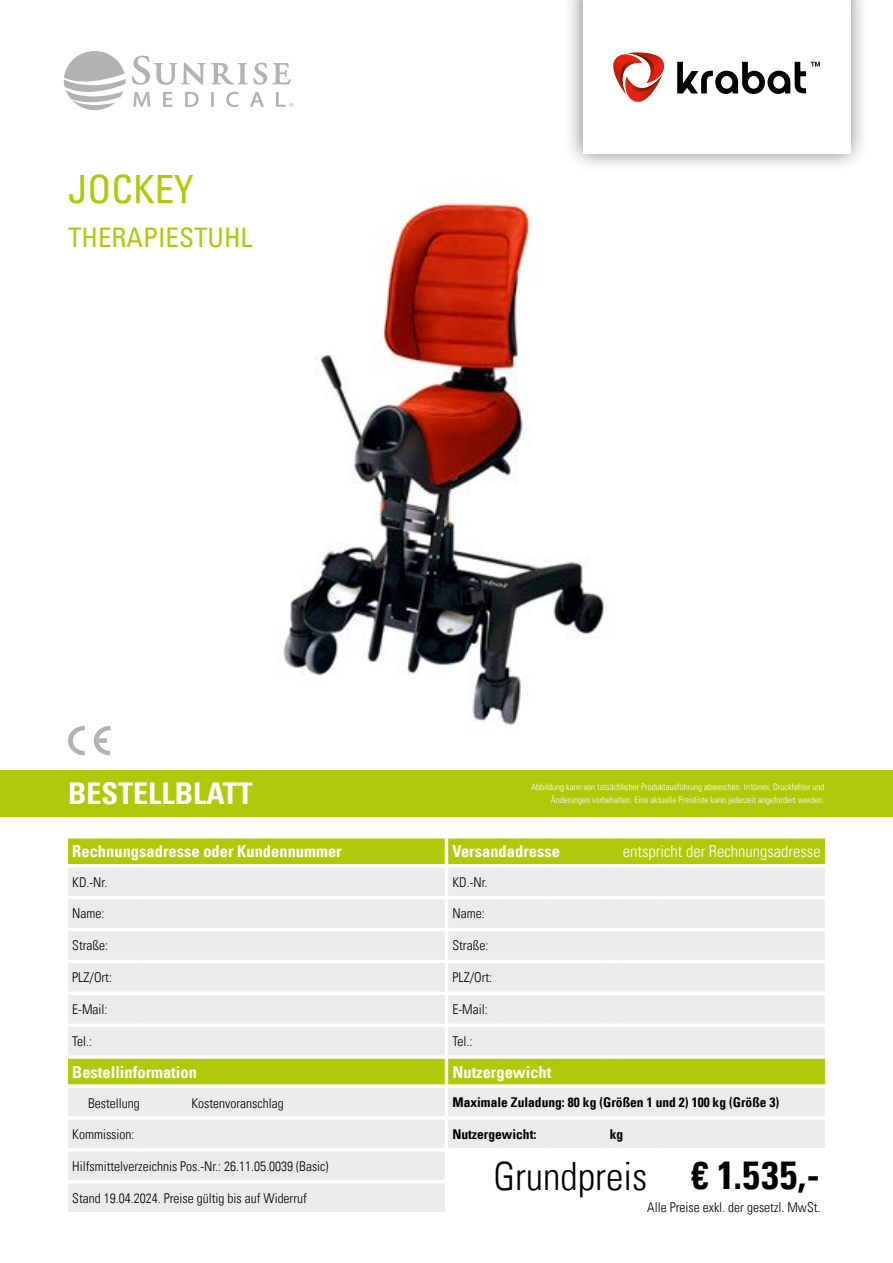
<style>
.page{position:relative;width:893px;height:1263px;background:#fff}
.page>*{position:absolute;margin:0;border:0;box-sizing:border-box;transform-origin:0 0}
.t1{font:39px "Univers Com 47 Light Cond";color:#000}
.t2{font:condensed 39px "Univers Com 57";color:#afca0b}
.t3{font:30px "Univers Com 67 Bold Cond";color:#fff}
.t4{font:condensed 27px "Univers Com 57";color:#afca0b}
.t5{font:16.5px "Univers Com 67 Bold Cond";color:#fff}
.t6{font:16.5px "Univers Com 47 Light Cond";color:#fff}
.t7{font:13.5px "Univers Com 47 Light Cond";color:#000}
.t8{font:13.5px "Univers Com 67 Bold Cond";color:#000}
.t9{font:9px/13.5px "Univers Com 47 Light Cond";color:#fff;text-align:right}
.s1{font-family:"Univers Com 67 Bold Cond"}
</style>
<div class="page">
<img style="left:283px;top:202px;width:322px;height:523px">
<div style="left:0;top:770px;width:893px;height:46px;background:#afca0b"></div>
<div style="left:68px;top:838px;width:377px;height:26px;background:#afca0b"></div>
<svg style="left:68px;top:867px;width:377px;height:345px;background:#e6e8d9"></svg>
<svg style="left:68px;top:1055px;width:51px;height:4px"></svg>
<svg style="left:119px;top:1055px;width:23px;height:4px"></svg>
<svg style="left:142px;top:1055px;width:304px;height:4px"></svg>
<svg style="left:68px;top:1084px;width:51px;height:4px"></svg>
<svg style="left:119px;top:1084px;width:23px;height:4px"></svg>
<svg style="left:142px;top:1084px;width:304px;height:4px"></svg>
<hr style="left:68px;top:896px;width:51px;height:3px;background:#fff">
<hr style="left:119px;top:896px;width:23px;height:3px;background:#fff">
<hr style="left:142px;top:896px;width:306px;height:3px;background:#fff">
<hr style="left:68px;top:928px;width:51px;height:3px;background:#fff">
<hr style="left:119px;top:928px;width:23px;height:3px;background:#fff">
<hr style="left:142px;top:928px;width:306px;height:3px;background:#fff">
<hr style="left:68px;top:960px;width:51px;height:3px;background:#fff">
<hr style="left:119px;top:960px;width:23px;height:3px;background:#fff">
<hr style="left:142px;top:960px;width:306px;height:3px;background:#fff">
<svg style="left:68px;top:991px;width:51px;height:4px"></svg>
<svg style="left:119px;top:991px;width:23px;height:4px"></svg>
<svg style="left:142px;top:991px;width:303px;height:4px"></svg>
<hr style="left:68px;top:1023px;width:51px;height:4px;background:#fff">
<hr style="left:119px;top:1023px;width:23px;height:4px;background:#fff">
<hr style="left:142px;top:1023px;width:306px;height:4px;background:#fff">
<hr style="left:68px;top:1116px;width:51px;height:4px;background:#fff">
<hr style="left:119px;top:1116px;width:23px;height:4px;background:#fff">
<hr style="left:142px;top:1116px;width:306px;height:4px;background:#fff">
<hr style="left:68px;top:1148px;width:51px;height:3px;background:#fff">
<hr style="left:119px;top:1148px;width:23px;height:3px;background:#fff">
<hr style="left:142px;top:1148px;width:306px;height:3px;background:#fff">
<hr style="left:68px;top:1180px;width:51px;height:3px;background:#fff">
<hr style="left:119px;top:1180px;width:23px;height:3px;background:#fff">
<hr style="left:142px;top:1180px;width:306px;height:3px;background:#fff">
<div style="left:448px;top:838px;width:377px;height:26px;background:#afca0b"></div>
<svg style="left:448px;top:867px;width:377px;height:281px;background:#e5e7d4"></svg>
<hr style="left:499px;top:896px;width:46px;height:3px;background:#fff">
<hr style="left:545px;top:896px;width:60px;height:3px;background:#fff">
<svg style="left:605px;top:896px;width:12px;height:3px"></svg>
<hr style="left:617px;top:896px;width:42px;height:3px;background:#fff">
<hr style="left:659px;top:896px;width:166px;height:3px;background:#fff">
<hr style="left:499px;top:928px;width:46px;height:3px;background:#fff">
<hr style="left:545px;top:928px;width:60px;height:3px;background:#fff">
<svg style="left:605px;top:928px;width:12px;height:3px"></svg>
<hr style="left:617px;top:928px;width:42px;height:3px;background:#fff">
<hr style="left:659px;top:928px;width:166px;height:3px;background:#fff">
<hr style="left:499px;top:960px;width:46px;height:3px;background:#fff">
<hr style="left:545px;top:960px;width:60px;height:3px;background:#fff">
<svg style="left:605px;top:960px;width:12px;height:3px"></svg>
<hr style="left:617px;top:960px;width:42px;height:3px;background:#fff">
<hr style="left:659px;top:960px;width:166px;height:3px;background:#fff">
<svg style="left:499px;top:991px;width:46px;height:4px"></svg>
<svg style="left:545px;top:991px;width:60px;height:4px"></svg>
<svg style="left:605px;top:991px;width:12px;height:4px"></svg>
<svg style="left:617px;top:991px;width:42px;height:4px"></svg>
<svg style="left:659px;top:991px;width:166px;height:4px"></svg>
<hr style="left:499px;top:1023px;width:46px;height:4px;background:#fff">
<hr style="left:545px;top:1023px;width:60px;height:4px;background:#fff">
<hr style="left:605px;top:1023px;width:12px;height:4px;background:#fff">
<hr style="left:617px;top:1023px;width:42px;height:4px;background:#fff">
<hr style="left:659px;top:1023px;width:166px;height:4px;background:#fff">
<hr style="left:448px;top:896px;width:51px;height:3px;background:#fff">
<hr style="left:448px;top:928px;width:51px;height:3px;background:#fff">
<hr style="left:448px;top:960px;width:51px;height:3px;background:#fff">
<svg style="left:448px;top:991px;width:51px;height:4px"></svg>
<hr style="left:448px;top:1023px;width:51px;height:4px;background:#fff">
<hr style="left:448px;top:1116px;width:51px;height:4px;background:#fff">
<hr style="left:499px;top:1116px;width:46px;height:4px;background:#fff">
<hr style="left:545px;top:1116px;width:60px;height:4px;background:#fff">
<hr style="left:605px;top:1116px;width:12px;height:4px;background:#fff">
<hr style="left:617px;top:1116px;width:42px;height:4px;background:#fff">
<hr style="left:659px;top:1116px;width:166px;height:4px;background:#fff">
<svg style="left:448px;top:1055px;width:51px;height:4px"></svg>
<svg style="left:499px;top:1055px;width:46px;height:4px"></svg>
<svg style="left:545px;top:1055px;width:60px;height:4px"></svg>
<svg style="left:605px;top:1055px;width:12px;height:4px"></svg>
<svg style="left:617px;top:1055px;width:42px;height:4px"></svg>
<svg style="left:659px;top:1055px;width:166px;height:4px"></svg>
<svg style="left:448px;top:1084px;width:51px;height:4px"></svg>
<svg style="left:499px;top:1084px;width:46px;height:4px"></svg>
<svg style="left:545px;top:1084px;width:60px;height:4px"></svg>
<svg style="left:605px;top:1084px;width:12px;height:4px"></svg>
<svg style="left:617px;top:1084px;width:42px;height:4px"></svg>
<svg style="left:659px;top:1084px;width:166px;height:4px"></svg>
<svg style="left:68px;top:726px;width:17px;height:29px"></svg>
<svg style="left:94px;top:726px;width:17px;height:29px"></svg>
<svg style="left:64px;top:51px;width:61px;height:59px"></svg>
<svg style="left:132px;top:56px;width:135px;height:29px"></svg>
<svg style="left:273px;top:63px;width:18px;height:21px"></svg>
<svg style="left:133px;top:92px;width:17px;height:15px"></svg>
<svg style="left:163px;top:92px;width:10px;height:15px"></svg>
<svg style="left:185px;top:92px;width:14px;height:15px"></svg>
<svg style="left:211px;top:92px;width:3px;height:15px"></svg>
<svg style="left:226px;top:92px;width:13px;height:15px"></svg>
<svg style="left:250px;top:92px;width:14px;height:15px"></svg>
<svg style="left:276px;top:92px;width:17px;height:15px"></svg>
<div style="left:563px;top:0;width:308px;height:173px;background:#000;opacity:.5"></div>
<div style="left:583px;top:0;width:267px;height:153px;background:#fff"></div>
<svg style="left:613px;top:52px;width:52px;height:50px"></svg>
<svg style="left:677px;top:62px;width:143px;height:32px"></svg>
<h1 class="t2" style="left:68px;top:164px;width:127px">JOCKEY</h1>
<h3 class="t4" style="left:68px;top:220px;width:186px">THERAPIESTUHL</h3>
<h2 class="t3" style="left:68px;top:775px;width:186px">BESTELLBLATT</h2>
<p class="t9" style="left:531px;top:780px;width:295px">Abbildung kann von tatsächlicher Produktausführung abweichen. Irrtümer, Druckfehler und<br>Änderungen vorbehalten. Eine aktuelle Preisliste kann jederzeit angefordert werden.</p>
<p class="t5" style="left:72px;top:841px;width:271px">Rechnungsadresse oder Kundennummer</p>
<p class="t7" style="left:72px;top:874px;width:37px">KD.-Nr.</p>
<p class="t7" style="left:72px;top:905px;width:34px">Name:</p>
<p class="t7" style="left:72px;top:937px;width:37px">Straße:</p>
<p class="t7" style="left:72px;top:969px;width:41px">PLZ/Ort:</p>
<p class="t7" style="left:72px;top:1001px;width:37px">E-Mail:</p>
<p class="t7" style="left:72px;top:1033px;width:21px">Tel.:</p>
<p class="t5" style="left:72px;top:1061px;width:126px">Bestellinformation</p>
<p class="t7" style="left:88px;top:1095px;width:53px">Bestellung</p>
<p class="t7" style="left:191px;top:1095px;width:94px">Kostenvoranschlag</p>
<p class="t7" style="left:72px;top:1126px;width:64px">Kommission:</p>
<p class="t7" style="left:72px;top:1158px;width:258px">Hilfsmittelverzeichnis Pos.-Nr.: 26.11.05.0039 (Basic)</p>
<p class="t7" style="left:72px;top:1190px;width:236px">Stand 19.04.2024. Preise gültig bis auf Widerruf</p>
<p class="t5" style="left:452px;top:841px;width:109px">Versandadresse</p>
<p class="t6" style="left:623px;top:841px;width:199px">entspricht der Rechnungsadresse</p>
<p class="t7" style="left:452px;top:874px;width:37px">KD.-Nr.</p>
<p class="t7" style="left:452px;top:905px;width:34px">Name:</p>
<p class="t7" style="left:452px;top:937px;width:37px">Straße:</p>
<p class="t7" style="left:452px;top:969px;width:41px">PLZ/Ort:</p>
<p class="t7" style="left:452px;top:1001px;width:37px">E-Mail:</p>
<p class="t7" style="left:452px;top:1033px;width:21px">Tel.:</p>
<p class="t5" style="left:452px;top:1061px;width:101px">Nutzergewicht</p>
<p class="t8" style="left:452px;top:1094px;width:328px">Maximale Zuladung: 80 kg (Größen 1 und 2) 100 kg (Größe 3)</p>
<p class="t8" style="left:452px;top:1126px;width:86px">Nutzergewicht:</p>
<p class="t8" style="left:610px;top:1126px;width:15px">kg</p>
<h1 class="t1" style="left:493px;top:1152px;width:328px">Grundpreis <span class="s1">€ 1.535,-</span></h1>
<p class="t7" style="left:647px;top:1199px;width:175px">Alle Preise exkl. der gesetzl. MwSt.</p>
</div>
